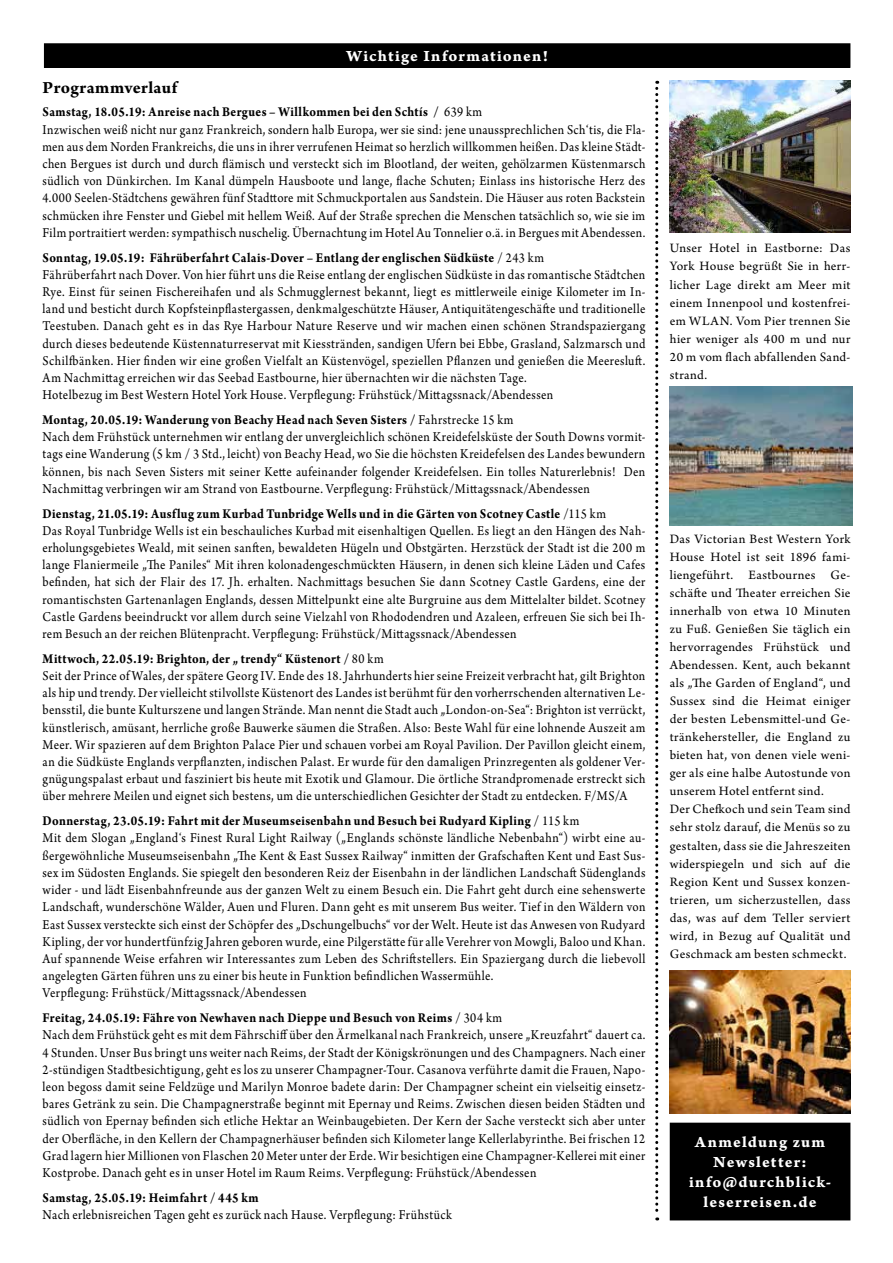
<style>
.page{position:relative;width:893px;height:1263px;background:#fff}
.page>*{position:absolute;margin:0;border:0;box-sizing:border-box;transform-origin:0 0}
.t1{font:700 18px "Arno Pro";letter-spacing:.015em;color:#000}
.t2{font:16.5px/19.8px "Arno Pro Bold Caption";letter-spacing:.065em;color:#fff;text-align:center}
.t3{font:14.25px/17.2px "Arno Pro";letter-spacing:.025em;color:#000;scale:.9 1}
.t4{font:700 14.25px "Arno Pro";letter-spacing:.035em;color:#000;scale:.9 1}
.t5{font:13.5px/18px "Arno Pro";letter-spacing:.025em;color:#000;text-align:justify}
.s1{font-weight:700}
</style>
<div class="page">
<div style="left:45px;top:44px;width:805px;height:23px;background:#000"></div>
<div style="left:44px;top:43px;width:806px;height:25px;border:2px solid #000"></div>
<svg style="left:655px;top:81px;width:3px;height:1139px"></svg>
<div style="left:670px;top:1123px;width:180px;height:97px;background:#000"></div>
<img style="left:670px;top:81px;width:180px;height:151px">
<img style="left:670px;top:970px;width:180px;height:144px">
<img style="left:670px;top:387px;width:182px;height:138px">
<p class="t2" style="left:346px;top:47px;width:203px">Wichtige Informationen!</p>
<p class="t1" style="left:43px;top:77px;width:136px">Programmverlauf</p>
<p class="t3" style="left:43px;top:104px;width:671px"><span class="s1">Samstag, 18.05.19: Anreise nach Bergues – Willkommen bei den Schtís /</span> 639 km<br>Inzwischen weiß nicht nur ganz Frankreich, sondern halb Europa, wer sie sind: jene unaussprechlichen Sch‘tis, die Fla&shy;men aus dem Norden Frankreichs, die uns in ihrer verrufenen Heimat so herzlich willkommen heißen. Das kleine Städt&shy;chen Bergues ist durch und durch flämisch und versteckt sich im Blootland, der weiten, gehölzarmen Küstenmarsch südlich von Dünkirchen. Im Kanal dümpeln Hausboote und lange, flache Schuten; Einlass ins historische Herz des 4.000 Seelen-Städtchens gewähren fünf Stadttore mit Schmuckportalen aus Sandstein. Die Häuser aus roten Backstein schmücken ihre Fenster und Giebel mit hellem Weiß. Auf der Straße sprechen die Menschen tatsächlich so, wie sie im Film portraitiert werden: sympathisch nuschelig. Übernachtung im Hotel Au Tonnelier o.ä. in Bergues mit Abendessen.</p>
<p class="t3" style="left:43px;top:249px;width:671px"><span class="s1">Sonntag, 19.05.19: Fährüberfahrt Calais-Dover – Entlang der englischen Südküste</span> / 243 km<br>Fährüberfahrt nach Dover. Von hier führt uns die Reise entlang der englischen Südküste in das romantische Städtchen Rye. Einst für seinen Fischereihafen und als Schmugglernest bekannt, liegt es mittlerweile einige Kilometer im In&shy;land und besticht durch Kopfsteinpflastergassen, denkmalgeschützte Häuser, Antiquitätengeschäfte und traditionelle Teestuben. Danach geht es in das Rye Harbour Nature Reserve und wir machen einen schönen Strandspaziergang durch dieses bedeutende Küstennaturreservat mit Kiesstränden, sandigen Ufern bei Ebbe, Grasland, Salzmarsch und Schilfbänken. Hier finden wir eine großen Vielfalt an Küstenvögel, speziellen Pflanzen und genießen die Meeresluft.<br>Am Nachmittag erreichen wir das Seebad Eastbourne, hier übernachten wir die nächsten Tage.<br>Hotelbezug im Best Western Hotel York House. Verpflegung: Frühstück/Mittagssnack/Abendessen</p>
<p class="t3" style="left:43px;top:412px;width:671px"><span class="s1">Montag, 20.05.19: Wanderung von Beachy Head nach Seven Sisters /</span> Fahrstrecke 15 km<br>Nach dem Frühstück unternehmen wir entlang der unvergleichlich schönen Kreidefelsküste der South Downs vormit&shy;tags eine Wanderung (5 km / 3 Std., leicht) von Beachy Head, wo Sie die höchsten Kreidefelsen des Landes bewundern können, bis nach Seven Sisters mit seiner Kette aufeinander folgender Kreidefelsen. Ein tolles Naturerlebnis! Den Nachmittag verbringen wir am Strand von Eastbourne. Verpflegung: Frühstück/Mittagssnack/Abendessen</p>
<p class="t3" style="left:43px;top:505px;width:671px"><span class="s1">Dienstag, 21.05.19: Ausflug zum Kurbad Tunbridge Wells und in die Gärten von Scotney Castle</span> /115 km<br>Das Royal Tunbridge Wells ist ein beschauliches Kurbad mit eisenhaltigen Quellen. Es liegt an den Hängen des Nah&shy;erholungsgebietes Weald, mit seinen sanften, bewaldeten Hügeln und Obstgärten. Herzstück der Stadt ist die 200 m lange Flaniermeile „The Paniles“ Mit ihren kolonadengeschmückten Häusern, in denen sich kleine Läden und Cafes befinden, hat sich der Flair des 17. Jh. erhalten. Nachmittags besuchen Sie dann Scotney Castle Gardens, eine der romantischsten Gartenanlagen Englands, dessen Mittelpunkt eine alte Burgruine aus dem Mittelalter bildet. Scotney Castle Gardens beeindruckt vor allem durch seine Vielzahl von Rhododendren und Azaleen, erfreuen Sie sich bei Ih&shy;rem Besuch an der reichen Blütenpracht. Verpflegung: Frühstück/Mittagssnack/Abendessen</p>
<p class="t3" style="left:43px;top:651px;width:671px"><span class="s1">Mittwoch, 22.05.19: Brighton, der „ trendy“ Küstenort /</span> 80 km<br>Seit der Prince of Wales, der spätere Georg IV. Ende des 18. Jahrhunderts hier seine Freizeit verbracht hat, gilt Brighton als hip und trendy. Der vielleicht stilvollste Küstenort des Landes ist berühmt für den vorherrschenden alternativen Le&shy;bensstil, die bunte Kulturszene und langen Strände. Man nennt die Stadt auch „London-on-Sea“: Brighton ist verrückt, künstlerisch, amüsant, herrliche große Bauwerke säumen die Straßen. Also: Beste Wahl für eine lohnende Auszeit am Meer. Wir spazieren auf dem Brighton Palace Pier und schauen vorbei am Royal Pavilion. Der Pavillon gleicht einem, an die Südküste Englands verpflanzten, indischen Palast. Er wurde für den damaligen Prinzregenten als goldener Ver&shy;gnügungspalast erbaut und fasziniert bis heute mit Exotik und Glamour. Die örtliche Strandpromenade erstreckt sich über mehrere Meilen und eignet sich bestens, um die unterschiedlichen Gesichter der Stadt zu entdecken. F/MS/A</p>
<p class="t3" style="left:43px;top:813px;width:671px"><span class="s1">Donnerstag, 23.05.19: Fahrt mit der Museumseisenbahn und Besuch bei Rudyard Kipling</span> / 115 km<br>Mit dem Slogan „England‘s Finest Rural Light Railway („Englands schönste ländliche Nebenbahn“) wirbt eine au&shy;ßergewöhnliche Museumseisenbahn „The Kent &amp; East Sussex Railway“ inmitten der Grafschaften Kent und East Sus&shy;sex im Südosten Englands. Sie spiegelt den besonderen Reiz der Eisenbahn in der ländlichen Landschaft Südenglands wider - und lädt Eisenbahnfreunde aus der ganzen Welt zu einem Besuch ein. Die Fahrt geht durch eine sehenswerte Landschaft, wunderschöne Wälder, Auen und Fluren. Dann geht es mit unserem Bus weiter. Tief in den Wäldern von East Sussex versteckte sich einst der Schöpfer des „Dschungelbuchs“ vor der Welt. Heute ist das Anwesen von Rudyard Kipling, der vor hundertfünfzig Jahren geboren wurde, eine Pilgerstätte für alle Verehrer von Mowgli, Baloo und Khan.<br>Auf spannende Weise erfahren wir Interessantes zum Leben des Schriftstellers. Ein Spaziergang durch die liebevoll angelegten Gärten führen uns zu einer bis heute in Funktion befindlichen Wassermühle.<br>Verpflegung: Frühstück/Mittagssnack/Abendessen</p>
<p class="t3" style="left:43px;top:1010px;width:671px"><span class="s1">Freitag, 24.05.19: Fähre von Newhaven nach Dieppe und Besuch von Reims</span> / 304 km<br>Nach dem Frühstück geht es mit dem Fährschiff über den Ärmelkanal nach Frankreich, unsere „Kreuzfahrt“ dauert ca.<br>4 Stunden. Unser Bus bringt uns weiter nach Reims, der Stadt der Königskrönungen und des Champagners. Nach einer 2-stündigen Stadtbesichtigung, geht es los zu unserer Champagner-Tour. Casanova verführte damit die Frauen, Napo&shy;leon begoss damit seine Feldzüge und Marilyn Monroe badete darin: Der Champagner scheint ein vielseitig einsetz&shy;bares Getränk zu sein. Die Champagnerstraße beginnt mit Epernay und Reims. Zwischen diesen beiden Städten und südlich von Epernay befinden sich etliche Hektar an Weinbaugebieten. Der Kern der Sache versteckt sich aber unter der Oberfläche, in den Kellern der Champagnerhäuser befinden sich Kilometer lange Kellerlabyrinthe. Bei frischen 12<br>Grad lagern hier Millionen von Flaschen 20 Meter unter der Erde. Wir besichtigen eine Champagner-Kellerei mit einer Kostprobe. Danach geht es in unser Hotel im Raum Reims. Verpflegung: Frühstück/Abendessen</p>
<p class="t4" style="left:43px;top:1189px;width:242px">Samstag, 25.05.19: Heimfahrt / 445 km</p>
<p class="t3" style="left:43px;top:1207px;width:456px">Nach erlebnisreichen Tagen geht es zurück nach Hause. Verpflegung: Frühstück</p>
<p class="t5" style="left:670px;top:240px;width:182px">Unser Hotel in Eastborne: Das York House begrüßt Sie in herr&shy;licher Lage direkt am Meer mit einem Innenpool und kostenfrei&shy;em WLAN. Vom Pier trennen Sie hier weniger als 400 m und nur 20 m vom flach abfallenden Sand&shy;strand.</p>
<p class="t5" style="left:670px;top:530px;width:182px;text-align:left">Das Victorian Best Western York<br>House Hotel ist seit 1896 fami&shy;liengeführt. Eastbournes Ge&shy;schäfte und Theater erreichen Sie innerhalb von etwa 10 Minuten zu Fuß. Genießen Sie täglich ein hervorragendes Frühstück und<br>Abendessen. Kent, auch bekannt als „The Garden of England“, und<br>Sussex sind die Heimat einiger der besten Lebensmittel-und Ge&shy;tränkehersteller, die England zu bieten hat, von denen viele weni&shy;ger als eine halbe Autostunde von unserem Hotel entfernt sind.<br>Der Chefkoch und sein Team sind sehr stolz darauf, die Menüs so zu gestalten, dass sie die Jahreszeiten widerspiegeln und sich auf die<br>Region Kent und Sussex konzen&shy;trieren, um sicherzustellen, dass das, was auf dem Teller serviert wird, in Bezug auf Qualität und<br>Geschmack am besten schmeckt.</p>
<p class="t2" style="left:689px;top:1133px;width:144px">Anmeldung zum<br>Newsletter: info@durchblick&shy;leserreisen.de</p>
</div>
